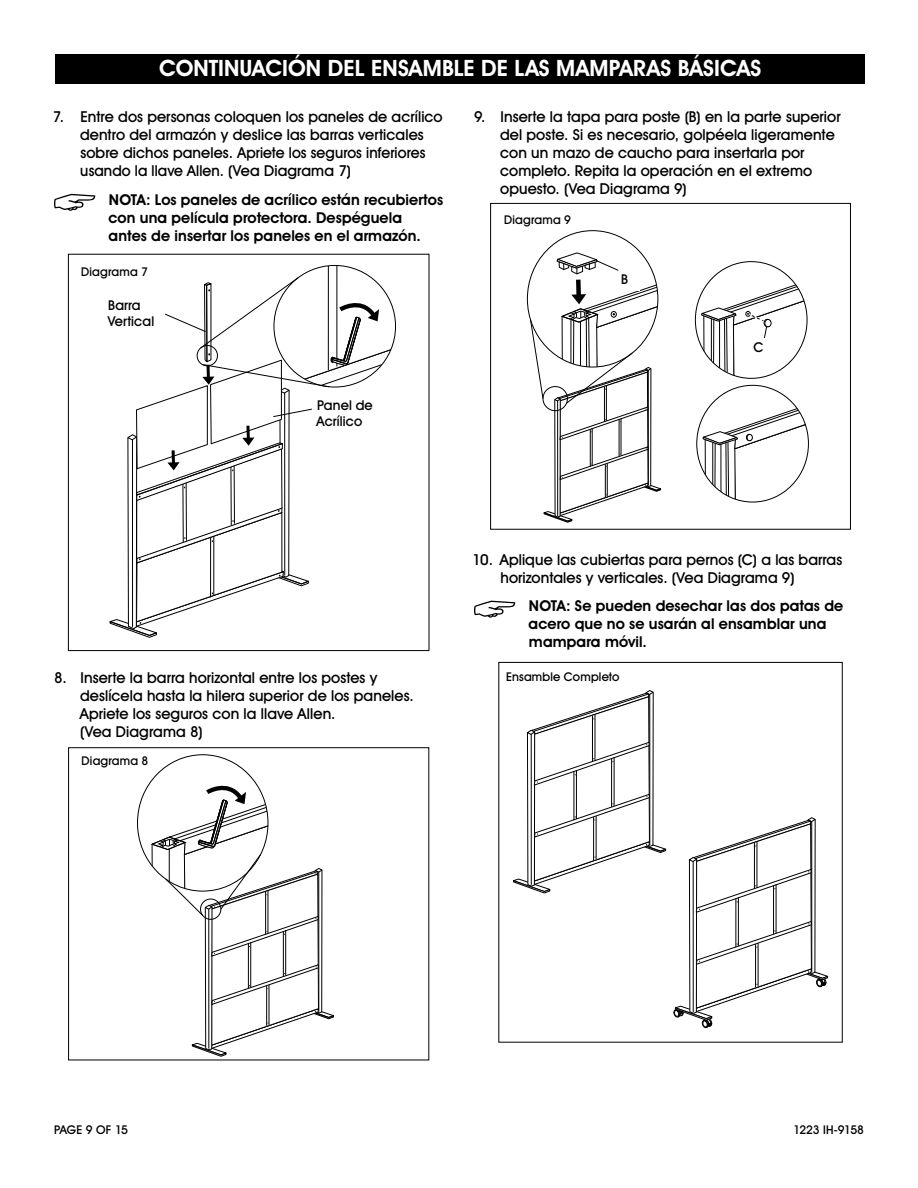
<style>
.page{position:relative;width:918px;height:1188px;background:#fff}
.page>*{position:absolute;margin:0;border:0;box-sizing:border-box;transform-origin:0 0}
.t1{font:700 22.5px "Uline Two Knine";letter-spacing:.005em;color:#fff}
.t2{font:15px/18px "Uline Two Knine";letter-spacing:.005em;color:#000}
.t3{font:700 15px/18px "Uline Two Knine";letter-spacing:.005em;color:#000}
.t4{font:13.5px/16.2px "Uline Two Knine";letter-spacing:.01em;color:#000}
.t5{font:12px "Uline Two Knine";letter-spacing:.015em;color:#000}
.t6{font:12px "Uline Two Knine";letter-spacing:-.02em;color:#000}
</style>
<div class="page">
<svg style="left:54px;top:194px;width:41px;height:17px"></svg>
<svg style="left:474px;top:601px;width:41px;height:17px"></svg>
<svg style="left:702px;top:385px;width:106px;height:117px"></svg>
<div style="left:747px;top:434px;width:6px;height:7px;border:1px solid #000;border-radius:50%"></div>
<div style="left:490px;top:203px;width:361px;height:327px;border:1px solid #000"></div>
<svg style="left:530px;top:231px;width:133px;height:298px"></svg>
<svg style="left:701px;top:262px;width:106px;height:116px"></svg>
<div style="left:68px;top:254px;width:361px;height:397px;border:1px solid #000"></div>
<svg style="left:110px;top:265px;width:286px;height:373px"></svg>
<svg style="left:150px;top:755px;width:184px;height:302px"></svg>
<div style="left:68px;top:747px;width:361px;height:313px;border:1px solid #000"></div>
<div style="left:55px;top:54px;width:810px;height:30px;background:#000"></div>
<svg style="left:513px;top:690px;width:154px;height:204px"></svg>
<svg style="left:673px;top:817px;width:156px;height:211px"></svg>
<div style="left:498px;top:662px;width:345px;height:381px;border:1px solid #000"></div>
<h1 class="t1" style="left:159px;top:54px;width:604px">CONTINUACIÓN DEL ENSAMBLE DE LAS MAMPARAS BÁSICAS</h1>
<p class="t2" style="left:80px;top:107px;width:364px;text-indent:-27px">7. Entre dos personas coloquen los paneles de acrílico dentro del armazón y deslice las barras verticales sobre dichos paneles. Apriete los seguros inferiores usando la llave Allen. (Vea Diagrama 7)</p>
<p class="t3" style="left:108px;top:190px;width:336px">NOTA: Los paneles de acrílico están recubiertos con una película protectora. Despéguela antes de insertar los paneles en el armazón.</p>
<p class="t5" style="left:81px;top:265px;width:68px">Diagrama 7</p>
<p class="t4" style="left:108px;top:297px;width:48px">Barra<br>Vertical</p>
<p class="t4" style="left:316px;top:397px;width:58px">Panel de<br>Acrílico</p>
<p class="t2" style="left:500px;top:107px;width:342px;text-indent:-26px">9. Inserte la tapa para poste (B) en la parte superior del poste. Si es necesario, golpéela ligeramente con un mazo de caucho para insertarla por completo. Repita la operación en el extremo opuesto. (Vea Diagrama 9)</p>
<p class="t5" style="left:504px;top:212px;width:68px">Diagrama 9</p>
<p class="t4" style="left:621px;top:271px;width:8px">B</p>
<p class="t4" style="left:754px;top:339px;width:12px">C</p>
<p class="t2" style="left:80px;top:669px;width:336px;text-indent:-25px">8. Inserte la barra horizontal entre los postes y deslícela hasta la hilera superior de los paneles.<br>Apriete los seguros con la llave Allen.<br>(Vea Diagrama 8)</p>
<p class="t5" style="left:82px;top:753px;width:68px">Diagrama 8</p>
<p class="t2" style="left:501px;top:550px;width:343px;text-indent:-28px">10. Aplique las cubiertas para pernos (C) a las barras horizontales y verticales. (Vea Diagrama 9)</p>
<p class="t3" style="left:529px;top:597px;width:316px">NOTA: Se pueden desechar las dos patas de acero que no se usarán al ensamblar una mampara móvil.</p>
<p class="t5" style="left:506px;top:670px;width:115px">Ensamble Completo</p>
<p class="t5" style="left:54px;top:1122px;width:76px">PAGE 9 OF 15</p>
<p class="t6" style="left:793px;top:1122px;width:72px">1223 IH-9158</p>
</div>
